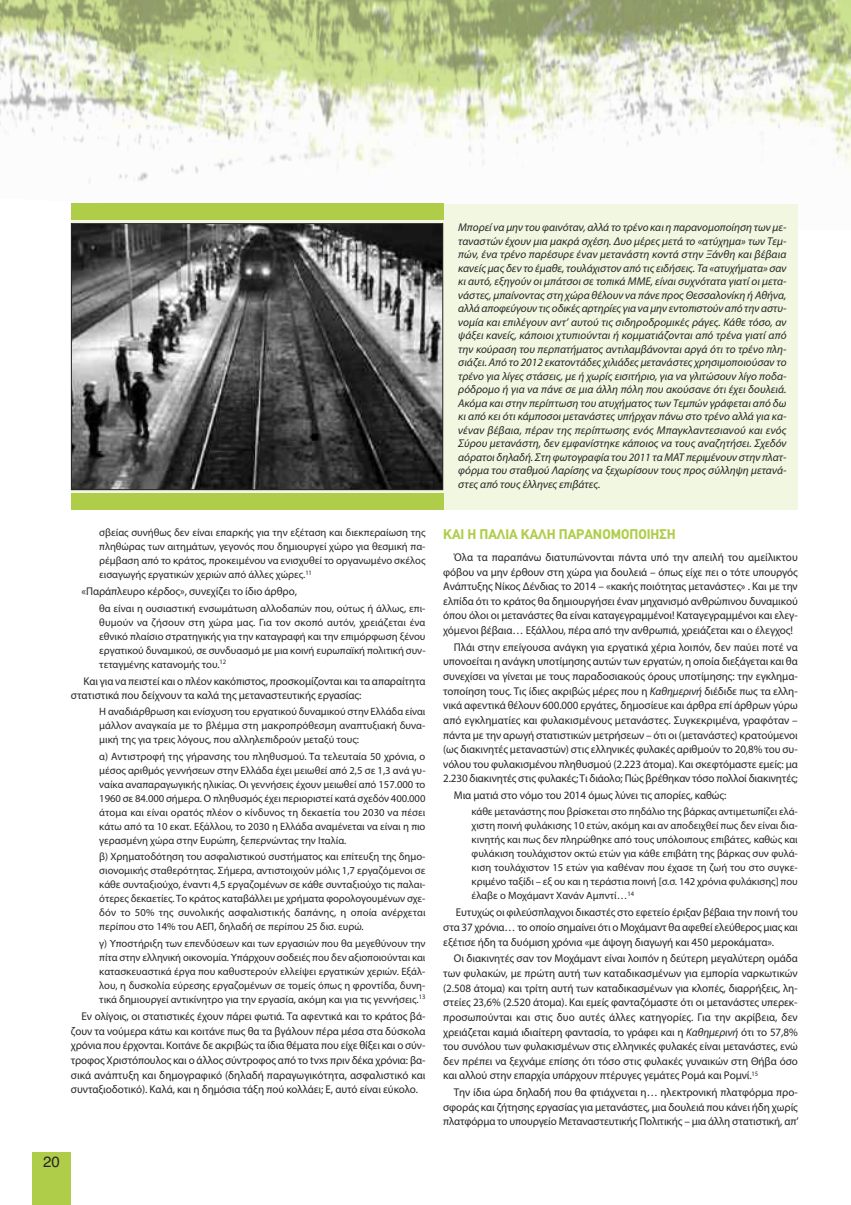
<style>
.page{position:relative;width:851px;height:1205px;background:#fff}
.page>*{position:absolute;margin:0;border:0;box-sizing:border-box;transform-origin:0 0}
.t1{font:15px "Helvetica";color:#272526}
.t2{font:700 13.75px "CF Din";color:#b0cd4a}
.t3{font:11.25px/14.6px "Myriad Pro";letter-spacing:-.005em;color:#272526;text-align:justify}
.t4{font:italic 11.25px/13.5px "Myriad Pro";color:#272526;text-align:justify}
.t5{font:10.62px/14px "Myriad Pro";color:#272526;text-align:justify}
.s1{font-style:italic}
</style>
<div class="page">
<img style="left:0;top:0;width:850px;height:183px">
<div style="left:32px;top:1152px;width:39px;height:53px;background:#b0cd4a"></div>
<div style="left:71px;top:204px;width:726px;height:305px;background:#f1f7e0"></div>
<img style="left:73px;top:225px;width:368px;height:263px">
<div style="left:71px;top:223px;width:372px;height:267px;border:1px solid #272526"></div>
<div style="left:71px;top:493px;width:372px;height:16px;background:#b0cd4a"></div>
<div style="left:71px;top:204px;width:372px;height:16px;background:#b0cd4a"></div>
<p class="t5" style="left:99px;top:526px;width:328px">σβείας συνήθως δεν είναι επαρκής για την εξέταση και διεκπεραίωση της πληθώρας των αιτημάτων, γεγονός που δημιουργεί χώρο για θεσμική πα&shy;ρέμβαση από το κράτος, προκειμένου να ενισχυθεί το οργανωμένο σκέλος εισαγωγής εργατικών χεριών από άλλες χώρες.<sup>11</sup></p>
<p class="t3" style="left:81px;top:585px;width:217px">«Παράπλευρο κέρδος», συνεχίζει το ίδιο άρθρο,</p>
<p class="t5" style="left:99px;top:602px;width:328px">θα είναι η ουσιαστική ενσωμάτωση αλλοδαπών που, ούτως ή άλλως, επι&shy;θυμούν να ζήσουν στη χώρα μας. Για τον σκοπό αυτόν, χρειάζεται ένα εθνικό πλαίσιο στρατηγικής για την καταγραφή και την επιμόρφωση ξένου εργατικού δυναμικού, σε συνδυασμό με μια κοινή ευρωπαϊκή πολιτική συν&shy;τεταγμένης κατανομής του.<sup>12</sup></p>
<p class="t3" style="left:71px;top:674px;width:356px;text-indent:13px">Και για να πειστεί και ο πλέον κακόπιστος, προσκομίζονται και τα απαραίτητα στατιστικά που δείχνουν τα καλά της μεταναστευτικής εργασίας:</p>
<p class="t5" style="left:99px;top:706px;width:328px">H αναδιάρθρωση και ενίσχυση του εργατικού δυναμικού στην Ελλάδα είναι μάλλον αναγκαία με το βλέμμα στη μακροπρόθεσμη αναπτυξιακή δυνα&shy;μική της για τρεις λόγους, που αλληλεπιδρούν μεταξύ τους:</p>
<p class="t5" style="left:99px;top:750px;width:328px">α) Αντιστροφή της γήρανσης του πληθυσμού. Τα τελευταία 50 χρόνια, ο μέσος αριθμός γεννήσεων στην Ελλάδα έχει μειωθεί από 2,5 σε 1,3 ανά γυ&shy;ναίκα αναπαραγωγικής ηλικίας. Οι γεννήσεις έχουν μειωθεί από 157.000 το 1960 σε 84.000 σήμερα. Ο πληθυσμός έχει περιοριστεί κατά σχεδόν 400.000 άτομα και είναι ορατός πλέον ο κίνδυνος τη δεκαετία του 2030 να πέσει κάτω από τα 10 εκατ. Εξάλλου, το 2030 η Ελλάδα αναμένεται να είναι η πιο γερασμένη χώρα στην Ευρώπη, ξεπερνώντας την Ιταλία.</p>
<p class="t5" style="left:99px;top:850px;width:328px">β) Χρηματοδότηση του ασφαλιστικού συστήματος και επίτευξη της δημο&shy;σιονομικής σταθερότητας. Σήμερα, αντιστοιχούν μόλις 1,7 εργαζόμενοι σε κάθε συνταξιούχο, έναντι 4,5 εργαζομένων σε κάθε συνταξιούχο τις παλαι&shy;ότερες δεκαετίες. Το κράτος καταβάλλει με χρήματα φορολογουμένων σχε&shy;δόν το 50% της συνολικής ασφαλιστικής δαπάνης, η οποία ανέρχεται περίπου στο 14% του ΑΕΠ, δηλαδή σε περίπου 25 δισ. ευρώ.</p>
<p class="t5" style="left:99px;top:937px;width:328px">γ) Υποστήριξη των επενδύσεων και των εργασιών που θα μεγεθύνουν την πίτα στην ελληνική οικονομία. Υπάρχουν σοδειές που δεν αξιοποιούνται και κατασκευαστικά έργα που καθυστερούν ελλείψει εργατικών χεριών. Εξάλ&shy;λου, η δυσκολία εύρεσης εργαζομένων σε τομείς όπως η φροντίδα, δυνη&shy;τικά δημιουργεί αντικίνητρο για την εργασία, ακόμη και για τις γεννήσεις.<sup>13</sup></p>
<p class="t3" style="left:71px;top:1010px;width:356px;text-indent:11px">Εν ολίγοις, οι στατιστικές έχουν πάρει φωτιά. Τα αφεντικά και το κράτος βά&shy;ζουν τα νούμερα κάτω και κοιτάνε πως θα τα βγάλουν πέρα μέσα στα δύσκολα χρόνια που έρχονται. Κοιτάνε δε ακριβώς τα ίδια θέματα που είχε θίξει και ο σύν&shy;τροφος Χριστόπουλος και ο άλλος σύντροφος από το tvxs πριν δέκα χρόνια: βα&shy;σικά ανάπτυξη και δημογραφικό (δηλαδή παραγωγικότητα, ασφαλιστικό και συνταξιοδοτικό). Καλά, και η δημόσια τάξη πού κολλάει; Ε, αυτό είναι εύκολο.</p>
<h1 class="t1" style="left:43px;top:1153px;width:18px">20</h1>
<p class="t4" style="left:458px;top:221px;width:330px">Μπορεί να μην τουφαινόταν, αλλά το τρένο και η παρανομοποίηση των με&shy;ταναστών έχουν μια μακρά σχέση. Δυο μέρες μετά το «ατύχημα» των Τεμ&shy;πών, ένα τρένο παρέσυρε έναν μετανάστη κοντά στην Ξάνθη και βέβαια κανείς μας δεν το έμαθε,τουλάχιστον από τις ειδήσεις. Τα «ατυχήματα» σαν κι αυτό, εξηγούν οι μπάτσοι σε τοπικά ΜΜΕ, είναι συχνότατα γιατί οι μετα&shy;νάστες, μπαίνοντας στη χώρα θέλουν να πάνε προς Θεσσαλονίκη ή Αθήνα, αλλά αποφεύγουν τις οδικές αρτηρίες για να μην εντοπιστούν από την αστυ&shy;νομία και επιλέγουν αντ’ αυτού τις σιδηροδρομικές ράγες. Κάθε τόσο, αν ψάξει κανείς, κάποιοι χτυπιούνται ή κομματιάζονται από τρένα γιατί από την κούραση του περπατήματος αντιλαμβάνονται αργά ότι το τρένο πλη&shy;σιάζει. Από το 2012 εκατοντάδες χιλιάδες μετανάστες χρησιμοποιούσαν το τρένο για λίγες στάσεις, με ή χωρίς εισιτήριο, για να γλιτώσουν λίγο ποδα&shy;ρόδρομο ή για να πάνε σε μια άλλη πόλη που ακούσανε ότι έχει δουλειά.<br>Ακόμα και στην περίπτωση του ατυχήματος των Τεμπών γράφεται από δω κι από κει ότι κάμποσοι μετανάστες υπήρχαν πάνω στο τρένο αλλά για κα&shy;νέναν βέβαια, πέραν της περίπτωσης ενός Μπαγκλαντεσιανού και ενός Σύρου μετανάστη, δεν εμφανίστηκε κάποιος να τους αναζητήσει. Σχεδόν αόρατοι δηλαδή. Στηφωτογραφία του 2011 ταΜΑΤ περιμένουν στην πλατ&shy;φόρμα του σταθμού Λαρίσης να ξεχωρίσουν τους προς σύλληψη μετανά&shy;στες από τους έλληνες επιβάτες.</p>
<p class="t2" style="left:443px;top:527px;width:234px">ΚΑΙ Η ΠΑΛΙΑ ΚΑΛΗ ΠΑΡΑΝΟΜΟΠΟΙΗΣΗ</p>
<p class="t3" style="left:443px;top:551px;width:356px;text-indent:11px">Όλα τα παραπάνω διατυπώνονται πάντα υπό την απειλή του αμείλικτου φόβου να μην έρθουν στη χώρα για δουλειά – όπως είχε πει ο τότε υπουργός Ανάπτυξης Νίκος Δένδιας το 2014 – «κακής ποιότητας μετανάστες» . Και με την ελπίδα ότι το κράτος θα δημιουργήσει έναν μηχανισμό ανθρώπινου δυναμικού όπου όλοι οι μετανάστες θα είναι καταγεγραμμένοι! Καταγεγραμμένοι και ελεγ&shy;χόμενοι βέβαια… Εξάλλου, πέρα από την ανθρωπιά, χρειάζεται και ο έλεγχος!</p>
<p class="t3" style="left:443px;top:640px;width:356px;text-indent:11px">Πλάι στην επείγουσα ανάγκη για εργατικά χέρια λοιπόν, δεν παύει ποτέ να υπονοείται η ανάγκη υποτίμησης αυτών των εργατών, η οποία διεξάγεται και θα συνεχίσει να γίνεται με τους παραδοσιακούς όρους υποτίμησης: την εγκλημα&shy;τοποίηση τους. Τις ίδιες ακριβώς μέρες που η <span class="s1">Καθημερινή</span> διέδιδε πως τα ελλη&shy;νικά αφεντικά θέλουν 600.000 εργάτες, δημοσίευε και άρθρα επί άρθρων γύρω από εγκληματίες και φυλακισμένους μετανάστες. Συγκεκριμένα, γραφόταν – πάντα με την αρωγή στατιστικών μετρήσεων – ότι οι (μετανάστες) κρατούμενοι (ως διακινητές μεταναστών) στις ελληνικές φυλακές αριθμούν το 20,8% του συ&shy;νόλου του φυλακισμένου πληθυσμού (2.223 άτομα). Και σκεφτόμαστε εμείς: μα 2.230 διακινητές στις φυλακές;Τι διάολο; Πώς βρέθηκαν τόσο πολλοί διακινητές;</p>
<p class="t3" style="left:454px;top:789px;width:274px">Μια ματιά στο νόμο του 2014 όμως λύνει τις απορίες, καθώς:</p>
<p class="t5" style="left:471px;top:805px;width:328px">κάθε μετανάστης που βρίσκεται στο πηδάλιο της βάρκας αντιμετωπίζει ελά&shy;χιστη ποινή φυλάκισης 10 ετών, ακόμη και αν αποδειχθεί πως δεν είναι δια&shy;κινητής και πως δεν πληρώθηκε από τους υπόλοιπους επιβάτες, καθώς και φυλάκιση τουλάχιστον οκτώ ετών για κάθε επιβάτη της βάρκας συν φυλά&shy;κιση τουλάχιστον 15 ετών για καθέναν που έχασε τη ζωή του στο συγκε&shy;κριμένο ταξίδι – εξ ου και η τεράστια ποινή [σ.σ. 142 χρόνια φυλάκισης] που έλαβε ο Μοχάμαντ Χανάν Αμπντί…<sup>14</sup></p>
<p class="t3" style="left:443px;top:906px;width:356px;text-indent:13px">Ευτυχώς οι φιλεύσπλαχνοι δικαστές στο εφετείο έριξαν βέβαια την ποινή του στα 37 χρόνια… το οποίο σημαίνει ότι ο Μοχάμαντ θα αφεθεί ελεύθερος μιας και εξέτισε ήδη τα δυόμιση χρόνια «με άψογη διαγωγή και 450 μεροκάματα».</p>
<p class="t3" style="left:443px;top:952px;width:356px;text-indent:11px">Οι διακινητές σαν τον Μοχάμαντ είναι λοιπόν η δεύτερη μεγαλύτερη ομάδα των φυλακών, με πρώτη αυτή των καταδικασμένων για εμπορία ναρκωτικών (2.508 άτομα) και τρίτη αυτή των καταδικασμένων για κλοπές, διαρρήξεις, λη&shy;στείες 23,6% (2.520 άτομα). Και εμείς φανταζόμαστε ότι οι μετανάστες υπερεκ&shy;προσωπούνται και στις δυο αυτές άλλες κατηγορίες. Για την ακρίβεια, δεν χρειάζεται καμιά ιδιαίτερη φαντασία, το γράφει και η <span class="s1">Καθημερινή</span> ότι το 57,8% του συνόλου των φυλακισμένων στις ελληνικές φυλακές είναι μετανάστες, ενώ δεν πρέπει να ξεχνάμε επίσης ότι τόσο στις φυλακές γυναικών στη Θήβα όσο και αλλού στην επαρχία υπάρχουν πτέρυγες γεμάτες Ρομά και Ρομνί.<sup>15</sup></p>
<p class="t3" style="left:443px;top:1086px;width:357px;text-indent:11px">Την ίδια ώρα δηλαδή που θα φτιάχνεται η… ηλεκτρονική πλατφόρμα προ&shy;σφοράς και ζήτησης εργασίας για μετανάστες, μια δουλειά που κάνει ήδη χωρίς πλατφόρμα το υπουργείο Μεταναστευτικής Πολιτικής – μια άλλη στατιστική, απ’</p>
</div>
